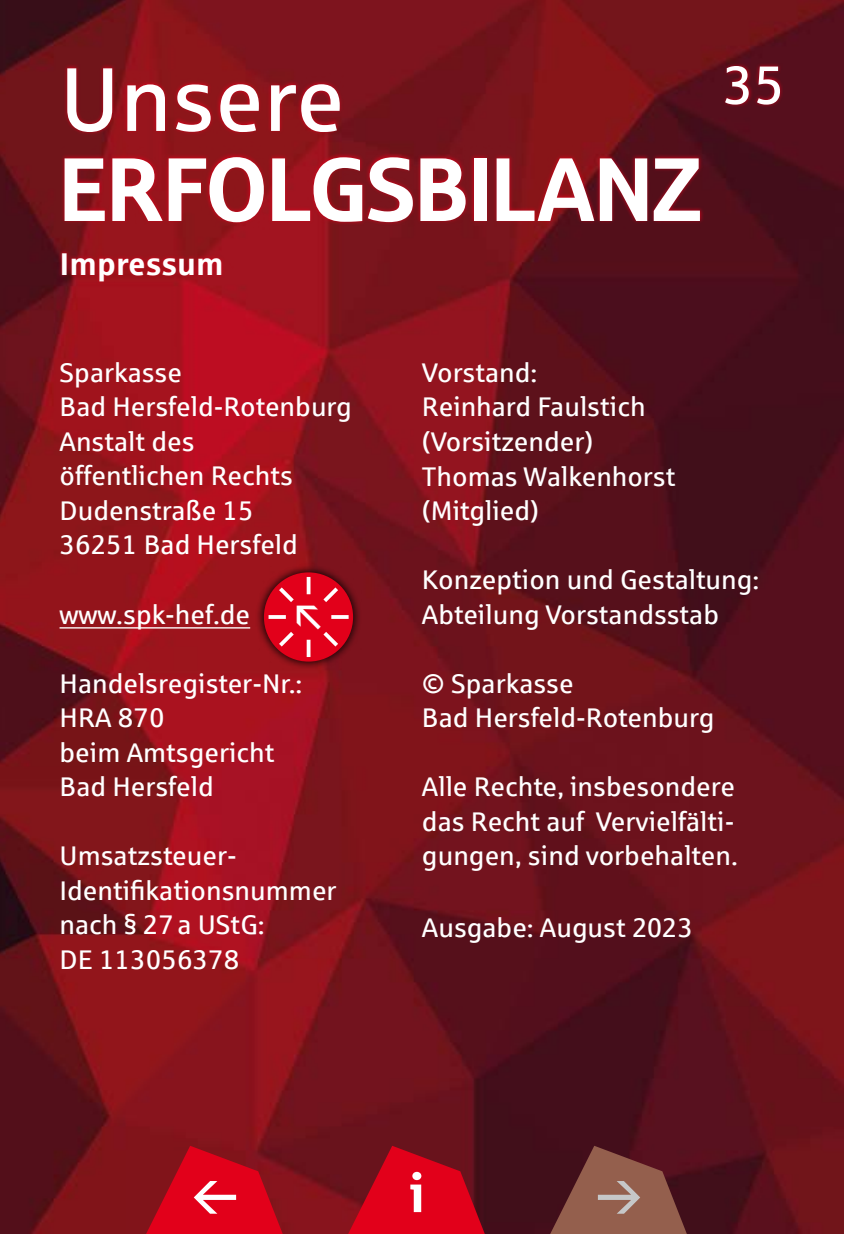
<style>
.page{position:relative;width:844px;height:1234px;background:#fff}
.page>*{position:absolute;margin:0;border:0;box-sizing:border-box;transform-origin:0 0}
.t1{font:90px "Sparkasse Head";color:#fff}
.t2{font:90px "Sparkasse Rg";color:#fff}
.t3{font:54px "Sparkasse Rg";color:#fff}
.t4{font:700 54px "Sparkasse Rg";color:#fff}
.t5{font:700 31.5px "Sparkasse Rg";color:#fff}
.t6{font:27px/34.5px "Sparkasse Rg";color:#fff}
</style>
<div class="page">
<img style="left:0;top:0;width:844px;height:1233px">
<div style="left:59px;top:64px;width:645px;height:219px;background:#e2001a;opacity:.75"></div>
<div style="left:721px;top:63px;width:62px;height:44px;background:#e2001a;opacity:.75"></div>
<hr style="left:60px;top:627px;width:190px;height:1px;background:#fff">
<svg style="left:348px;top:1145px;width:137px;height:88px;background:#b4061a"></svg>
<div style="left:255px;top:563px;width:106px;height:107px;background:#000;opacity:.75"></div>
<div style="left:264px;top:572px;width:89px;height:89px;background:#e2001a;border-radius:50%"></div>
<hr style="left:307px;top:577px;width:3px;height:17px;background:#fff">
<hr style="left:307px;top:639px;width:3px;height:18px;background:#fff">
<hr style="left:268px;top:615px;width:18px;height:3px;background:#fff">
<hr style="left:331px;top:615px;width:17px;height:3px;background:#fff">
<svg style="left:146px;top:1145px;width:137px;height:88px;background:#be071a"></svg>
<svg style="left:550px;top:1145px;width:137px;height:88px;background:#78423b"></svg>
<svg style="left:275px;top:583px;width:67px;height:67px"></svg>
<h1 class="t2" style="left:60px;top:44px;width:286px">Unsere</h1>
<h1 class="t1" style="left:60px;top:132px;width:643px">ERFOLGSBILANZ</h1>
<p class="t5" style="left:60px;top:244px;width:166px">Impressum</p>
<h2 class="t3" style="left:722px;top:52px;width:64px">35</h2>
<p class="t6" style="left:60px;top:354px;width:294px">Sparkasse<br>Bad Hersfeld-Rotenburg<br>Anstalt des<br>öffentlichen Rechts<br>Dudenstraße 15<br>36251 Bad Hersfeld</p>
<p class="t6" style="left:422px;top:354px;width:255px">Vorstand:<br>Reinhard Faulstich (Vorsitzender)<br>Thomas Walkenhorst (Mitglied)</p>
<p class="t6" style="left:60px;top:596px;width:192px">www.spk-hef.de</p>
<p class="t6" style="left:60px;top:665px;width:244px">Handelsregister-Nr.:<br>HRA 870<br>beim Amtsgericht<br>Bad Hersfeld</p>
<p class="t6" style="left:60px;top:837px;width:278px">Umsatzsteuer-<br>Identifikationsnummer nach § 27a UStG:<br>DE 113056378</p>
<p class="t6" style="left:422px;top:561px;width:339px">Konzeption und Gestaltung:<br>Abteilung Vorstandsstab</p>
<p class="t6" style="left:422px;top:665px;width:294px">© Sparkasse<br>Bad Hersfeld-Rotenburg</p>
<p class="t6" style="left:422px;top:768px;width:317px">Alle Rechte, insbesondere das Recht auf Vervielfälti&shy;gungen, sind vorbehalten.</p>
<p class="t6" style="left:422px;top:909px;width:272px">Ausgabe: August 2023</p>
<h2 class="t4" style="left:409px;top:1158px;width:18px">i</h2>
</div>
